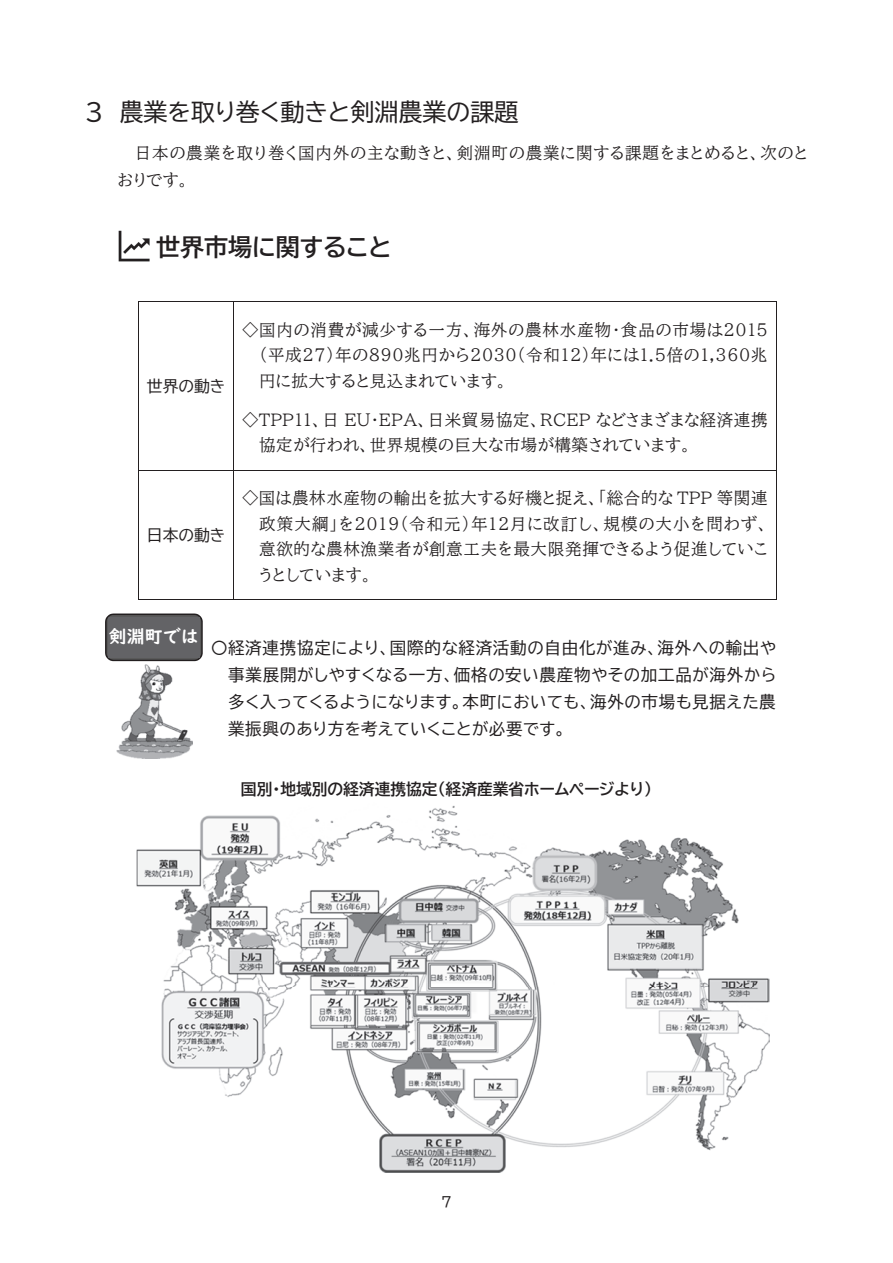
<style>
.page{position:relative;width:893px;height:1263px;background:#fff}
.page>*{position:absolute;margin:0;border:0;box-sizing:border-box;transform-origin:0 0}
.t1{font:24px "BIZ UD Gothic";color:#231f20}
.t2{font:24px "BIZ UD Gothic Bold";color:#231f20}
.t3{font:18px "UD Digi Kyokasho N B";color:#fff}
.t4{font:18px "BIZ UD Gothic";color:#231f20}
.t5{font:16.5px/25.5px "BIZ UDP Mincho Medium";letter-spacing:.04em;color:#231f20}
.t6{font:16.5px/27px "BIZ UD Gothic";letter-spacing:.035em;color:#231f20;text-align:justify}
.t7{font:15.75px "BIZ UD Gothic Bold";color:#231f20}
.t8{font:15.75px "BIZ UD Gothic";color:#231f20}
.t9{font:13.8px "BIZ UDP Gothic";color:#231f20}
</style>
<div class="page">
<hr style="left:138px;top:301px;width:638px;height:1px;background:#231f20">
<hr style="left:138px;top:302px;width:1px;height:168px;background:#231f20">
<hr style="left:234px;top:302px;width:1px;height:168px;background:#231f20">
<hr style="left:776px;top:302px;width:1px;height:168px;background:#231f20">
<hr style="left:138px;top:470px;width:638px;height:1px;background:#231f20">
<hr style="left:138px;top:470px;width:1px;height:130px;background:#231f20">
<hr style="left:138px;top:599px;width:96px;height:1px;background:#231f20">
<hr style="left:234px;top:470px;width:1px;height:130px;background:#231f20">
<hr style="left:234px;top:599px;width:542px;height:1px;background:#231f20">
<hr style="left:776px;top:470px;width:1px;height:130px;background:#231f20">
<img style="left:118px;top:230px;width:32px;height:32px">
<img style="left:117px;top:664px;width:75px;height:94px">
<svg style="left:105px;top:613px;width:98px;height:48px"></svg>
<div style="left:108px;top:617px;width:91px;height:41px;background:#636366"></div>
<img style="left:137px;top:805px;width:633px;height:368px">
<h1 class="t1" style="left:85px;top:100px;width:435px">３ 農業を取り巻く動きと剣淵農業の課題</h1>
<p class="t5" style="left:118px;top:139px;width:691px;line-height:27px;text-indent:17px">日本の農業を取り巻く国内外の主な動きと、剣淵町の農業に関する課題をまとめると、次のとおりです。</p>
<h1 class="t2" style="left:156px;top:235px;width:237px">世界市場に関すること</h1>
<p class="t8" style="left:147px;top:378px;width:80px">世界の動き</p>
<p class="t8" style="left:147px;top:527px;width:80px">日本の動き</p>
<p class="t5" style="left:259px;top:317px;width:510px;text-align:justify;text-indent:-17px">◇国内の消費が減少する一方、海外の農林水産物・食品の市場は２０１５（平成２７）年の８９０兆円から２０３０（令和１２）年には１.５倍の１,３６０兆円に拡大すると見込まれています。</p>
<p class="t5" style="left:259px;top:407px;width:510px;text-indent:-17px">◇TPP１１、日 EU・EPA、日米貿易協定、RCEP などさまざまな経済連携協定が行われ、世界規模の巨大な市場が構築されています。</p>
<p class="t5" style="left:259px;top:485px;width:510px;text-align:justify;text-indent:-17px">◇国は農林水産物の輸出を拡大する好機と捉え、「総合的な TPP 等関連政策大綱」を２０１９（令和元）年１２月に改訂し、規模の大小を問わず、意欲的な農林漁業者が創意工夫を最大限発揮できるよう促進していこうとしています。</p>
<p class="t3" style="left:109px;top:625px;width:91px">剣淵町では</p>
<p class="t6" style="left:228px;top:634px;width:549px;text-indent:-17px">〇経済連携協定により、国際的な経済活動の自由化が進み、海外への輸出や事業展開がしやすくなる一方、価格の安い農産物やその加工品が海外から多く入ってくるようになります。本町においても、海外の市場も見据えた農業振興のあり方を考えていくことが必要です。</p>
<p class="t7" style="left:241px;top:781px;width:412px">国別・地域別の経済連携協定（経済産業省ホームページより）</p>
<p class="t4" style="left:440px;top:1192px;width:15px">7</p>
<p class="t9" style="left:441px;top:1194px;width:12px">7</p>
</div>
